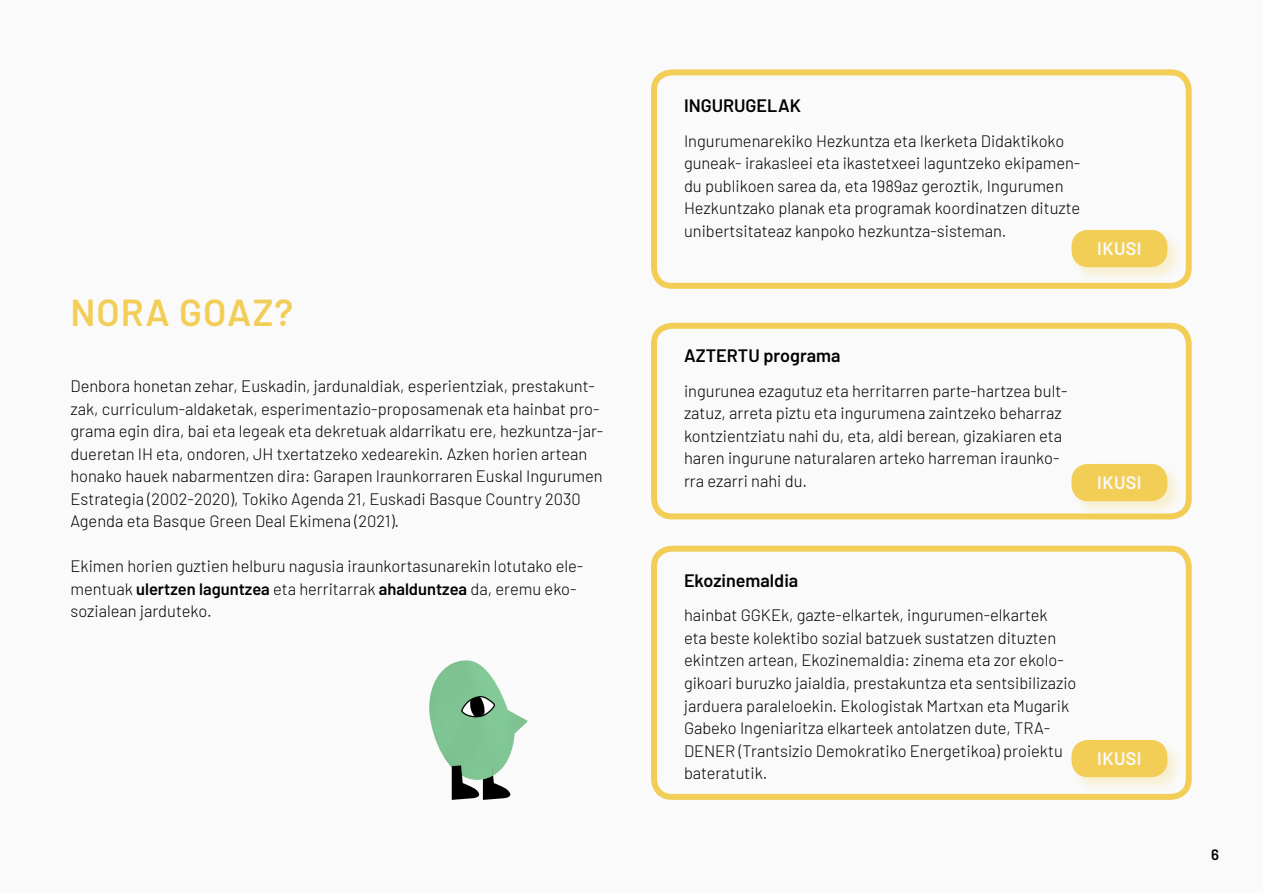
<style>
.page{position:relative;width:1263px;height:893px;background:#fafafa}
.page>*{position:absolute;margin:0;border:0;box-sizing:border-box;transform-origin:0 0}
.t1{font:600 37.5px "Barlow";letter-spacing:.025em;color:#f2ce57}
.t2{font:600 18px "Barlow";color:#000}
.t3{font:600 18px "Barlow";letter-spacing:.025em;color:#fafafa}
.t4{font:300 16.5px/22.5px "Barlow";color:#000}
.t5{font:600 15px "Barlow";color:#000}
.s1{font-weight:600}
</style>
<div class="page">
<div style="left:1070px;top:229px;width:113px;height:54px;background:#f2ce57;opacity:.25"></div>
<div style="left:1076px;top:234px;width:87px;height:29px;background:#f2ce57;border-radius:12px"></div>
<div style="left:1071px;top:230px;width:96px;height:37px;border:9px solid #f2ce57;border-radius:12px"></div>
<div style="left:1070px;top:463px;width:113px;height:54px;background:#f2ce57;opacity:.25"></div>
<div style="left:1076px;top:468px;width:87px;height:29px;background:#f2ce57;border-radius:12px"></div>
<div style="left:1071px;top:464px;width:96px;height:37px;border:9px solid #f2ce57;border-radius:12px"></div>
<div style="left:1070px;top:739px;width:113px;height:54px;background:#f2ce57;opacity:.25"></div>
<div style="left:1076px;top:744px;width:87px;height:29px;background:#f2ce57;border-radius:12px"></div>
<div style="left:1071px;top:740px;width:96px;height:37px;border:9px solid #f2ce57;border-radius:12px"></div>
<div style="left:651px;top:69px;width:541px;height:220px;border:6px solid #f2ce57;border-radius:18px"></div>
<div style="left:651px;top:323px;width:541px;height:196px;border:6px solid #f2ce57;border-radius:18px"></div>
<div style="left:651px;top:546px;width:541px;height:254px;border:6px solid #f2ce57;border-radius:18px"></div>
<img style="left:429px;top:660px;width:98px;height:120px">
<svg style="left:461px;top:696px;width:34px;height:23px"></svg>
<svg style="left:452px;top:765px;width:64px;height:35px"></svg>
<h1 class="t1" style="left:70px;top:285px;width:224px">NORA GOAZ?</h1>
<p class="t4" style="left:70px;top:374px;width:534px">Denbora honetan zehar, Euskadin, jardunaldiak, esperientziak, prestakunt&shy;zak, curriculum-aldaketak, esperimentazio-proposamenak eta hainbat pro&shy;grama egin dira, bai eta legeak eta dekretuak aldarrikatu ere, hezkuntza-jar&shy;dueretan IH eta, ondoren, JH txertatzeko xedearekin. Azken horien artean honako hauek nabarmentzen dira: Garapen Iraunkorraren Euskal Ingurumen Estrategia (2002-2020), Tokiko Agenda 21, Euskadi Basque Country 2030<br>Agenda eta Basque Green Deal Ekimena (2021).</p>
<p class="t4" style="left:70px;top:554px;width:514px">Ekimen horien guztien helburu nagusia iraunkortasunarekin lotutako ele&shy;mentuak <span class="s1">ulertzen laguntzea</span> eta herritarrak <span class="s1">ahalduntzea</span> da, eremu eko&shy;sozialean jarduteko.</p>
<p class="t2" style="left:684px;top:92px;width:118px">INGURUGELAK</p>
<p class="t4" style="left:684px;top:128px;width:398px">Ingurumenarekiko Hezkuntza eta Ikerketa Didaktikoko guneak- irakasleei eta ikastetxeei laguntzeko ekipamen&shy;du publikoen sarea da, eta 1989az geroztik, Ingurumen Hezkuntzako planak eta programak koordinatzen dituzte unibertsitateaz kanpoko hezkuntza-sisteman.</p>
<p class="t3" style="left:1097px;top:235px;width:46px">IKUSI</p>
<p class="t2" style="left:684px;top:342px;width:158px">AZTERTU programa</p>
<p class="t4" style="left:684px;top:378px;width:385px">ingurunea ezagutuz eta herritarren parte-hartzea bult&shy;zatuz, arreta piztu eta ingurumena zaintzeko beharraz kontzientziatu nahi du, eta, aldi berean, gizakiaren eta haren ingurune naturalaren arteko harreman iraunko&shy;rra ezarri nahi du.</p>
<p class="t3" style="left:1097px;top:469px;width:46px">IKUSI</p>
<p class="t2" style="left:684px;top:567px;width:116px">Ekozinemaldia</p>
<p class="t4" style="left:684px;top:603px;width:394px">hainbat GGKEk, gazte-elkartek, ingurumen-elkartek<br>eta beste kolektibo sozial batzuek sustatzen dituzten ekintzen artean, Ekozinemaldia: zinema eta zor ekolo&shy;gikoari buruzko jaialdia, prestakuntza eta sentsibilizazio jarduera paraleloekin. Ekologistak Martxan eta Mugarik Gabeko Ingeniaritza elkarteek antolatzen dute, TRA-DENER (Trantsizio Demokratiko Energetikoa) proiektu bateratutik.</p>
<p class="t3" style="left:1097px;top:745px;width:46px">IKUSI</p>
<p class="t5" style="left:1211px;top:843px;width:9px">6</p>
</div>
